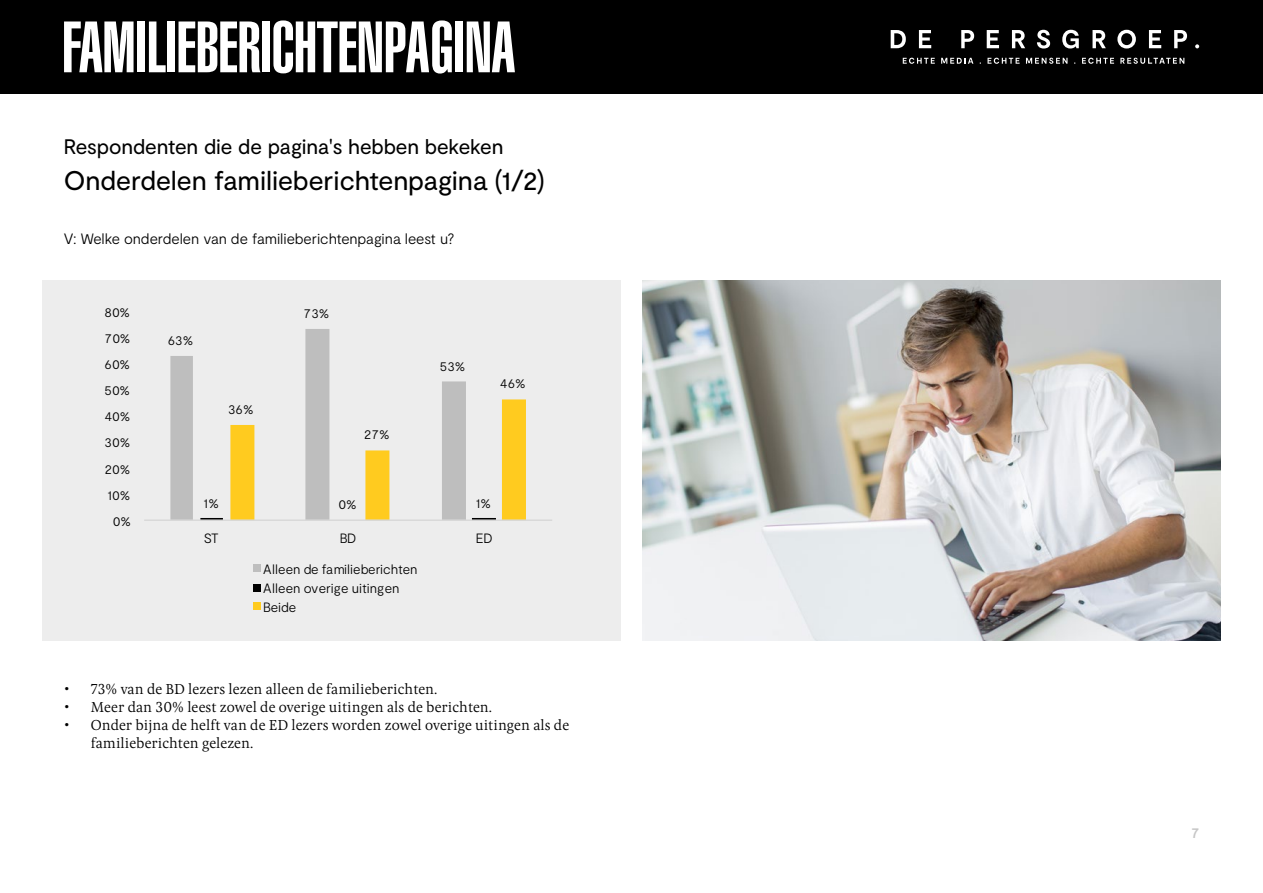
<style>
.page{position:relative;width:1263px;height:893px;background:#fff}
.page>*{position:absolute;margin:0;border:0;box-sizing:border-box;transform-origin:0 0}
.t1{font:900 extra-condensed 70.5px "Swiss 911 BT";color:#fff}
.t2{font:27px "Moderat";letter-spacing:-.005em;color:#000}
.t3{font:21px "Moderat";letter-spacing:-.005em;color:#000}
.t4{font:300 15px/18px "Pona";color:#000}
.t5{font:300 15px "Moderat";letter-spacing:-.01em;color:#000}
.t6{font:500 15px "Moderat";color:#c6c6c6}
.t7{font:300 13.5px/18.8px "Moderat";letter-spacing:.005em;color:#000}
</style>
<div class="page">
<div style="left:43px;top:280px;width:578px;height:360px;background:#ededed"></div>
<img style="left:642px;top:280px;width:578px;height:360px">
<svg style="left:170px;top:329px;width:296px;height:190px"></svg>
<hr style="left:200px;top:518px;width:23px;height:3px;background:#000">
<svg style="left:230px;top:399px;width:296px;height:120px"></svg>
<hr style="left:144px;top:519px;width:408px;height:2px;background:#d9d9d9">
<div style="left:253px;top:564px;width:7px;height:8px;background:#bebebe"></div>
<div style="left:253px;top:584px;width:7px;height:7px;background:#000"></div>
<div style="left:253px;top:602px;width:7px;height:7px;background:#ffcb1f"></div>
<div style="left:0;top:0;width:1263px;height:94px;background:#000"></div>
<svg style="left:903px;top:58px;width:32px;height:6px"></svg>
<svg style="left:941px;top:58px;width:32px;height:6px"></svg>
<svg style="left:987px;top:58px;width:32px;height:6px"></svg>
<svg style="left:1026px;top:58px;width:41px;height:6px"></svg>
<svg style="left:1082px;top:58px;width:32px;height:6px"></svg>
<svg style="left:1120px;top:58px;width:64px;height:6px"></svg>
<svg style="left:891px;top:30px;width:15px;height:18px"></svg>
<svg style="left:919px;top:30px;width:12px;height:18px"></svg>
<svg style="left:961px;top:30px;width:13px;height:18px"></svg>
<svg style="left:987px;top:30px;width:12px;height:18px"></svg>
<svg style="left:1012px;top:30px;width:13px;height:18px"></svg>
<svg style="left:1037px;top:30px;width:13px;height:19px"></svg>
<svg style="left:1062px;top:30px;width:17px;height:19px"></svg>
<svg style="left:1092px;top:30px;width:14px;height:18px"></svg>
<svg style="left:1117px;top:30px;width:19px;height:19px"></svg>
<svg style="left:1149px;top:30px;width:12px;height:18px"></svg>
<svg style="left:1174px;top:30px;width:13px;height:18px"></svg>
<svg style="left:1195px;top:44px;width:4px;height:4px"></svg>
<h1 class="t1" style="left:62px;top:9px;width:454px">FAMILIEBERICHTENPAGINA</h1>
<h3 class="t3" style="left:64px;top:134px;width:441px">Respondenten die de pagina's hebben bekeken</h3>
<h2 class="t2" style="left:64px;top:164px;width:483px">Onderdelen familieberichtenpagina (1/2)</h2>
<p class="t5" style="left:64px;top:230px;width:392px">V: Welke onderdelen van de familieberichtenpagina leest u?</p>
<p class="t7" style="left:105px;top:303px;width:27px">80%</p>
<p class="t7" style="left:105px;top:329px;width:27px">70%</p>
<p class="t7" style="left:105px;top:355px;width:27px">60%</p>
<p class="t7" style="left:105px;top:381px;width:27px">50%</p>
<p class="t7" style="left:105px;top:407px;width:27px">40%</p>
<p class="t7" style="left:105px;top:433px;width:27px">30%</p>
<p class="t7" style="left:105px;top:459px;width:27px">20%</p>
<p class="t7" style="left:108px;top:486px;width:24px">10%</p>
<p class="t7" style="left:113px;top:512px;width:20px">0%</p>
<p class="t7" style="left:168px;top:331px;width:27px">63%</p>
<p class="t7" style="left:228px;top:400px;width:27px">36%</p>
<p class="t7" style="left:304px;top:304px;width:27px">73%</p>
<p class="t7" style="left:364px;top:425px;width:27px">27%</p>
<p class="t7" style="left:440px;top:357px;width:27px">53%</p>
<p class="t7" style="left:500px;top:374px;width:27px">46%</p>
<p class="t7" style="left:204px;top:493px;width:17px">1%</p>
<p class="t7" style="left:338px;top:495px;width:20px">0%</p>
<p class="t7" style="left:476px;top:493px;width:17px">1%</p>
<p class="t7" style="left:204px;top:529px;width:17px">ST</p>
<p class="t7" style="left:340px;top:529px;width:18px">BD</p>
<p class="t7" style="left:476px;top:529px;width:18px">ED</p>
<p class="t7" style="left:263px;top:560px;width:156px">Alleen de familieberichten<br>Alleen overige uitingen<br>Beide</p>
<p class="t4" style="left:64px;top:679px;width:375px">• 73% van de BD lezers lezen alleen de familieberichten.</p>
<p class="t4" style="left:64px;top:697px;width:430px">• Meer dan 30% leest zowel de overige uitingen als de berichten.</p>
<p class="t4" style="left:91px;top:715px;width:480px;text-indent:-27px">• Onder bijna de helft van de ED lezers worden zowel overige uitingen als de familieberichten gelezen.</p>
<p class="t6" style="left:1191px;top:824px;width:9px">7</p>
</div>
